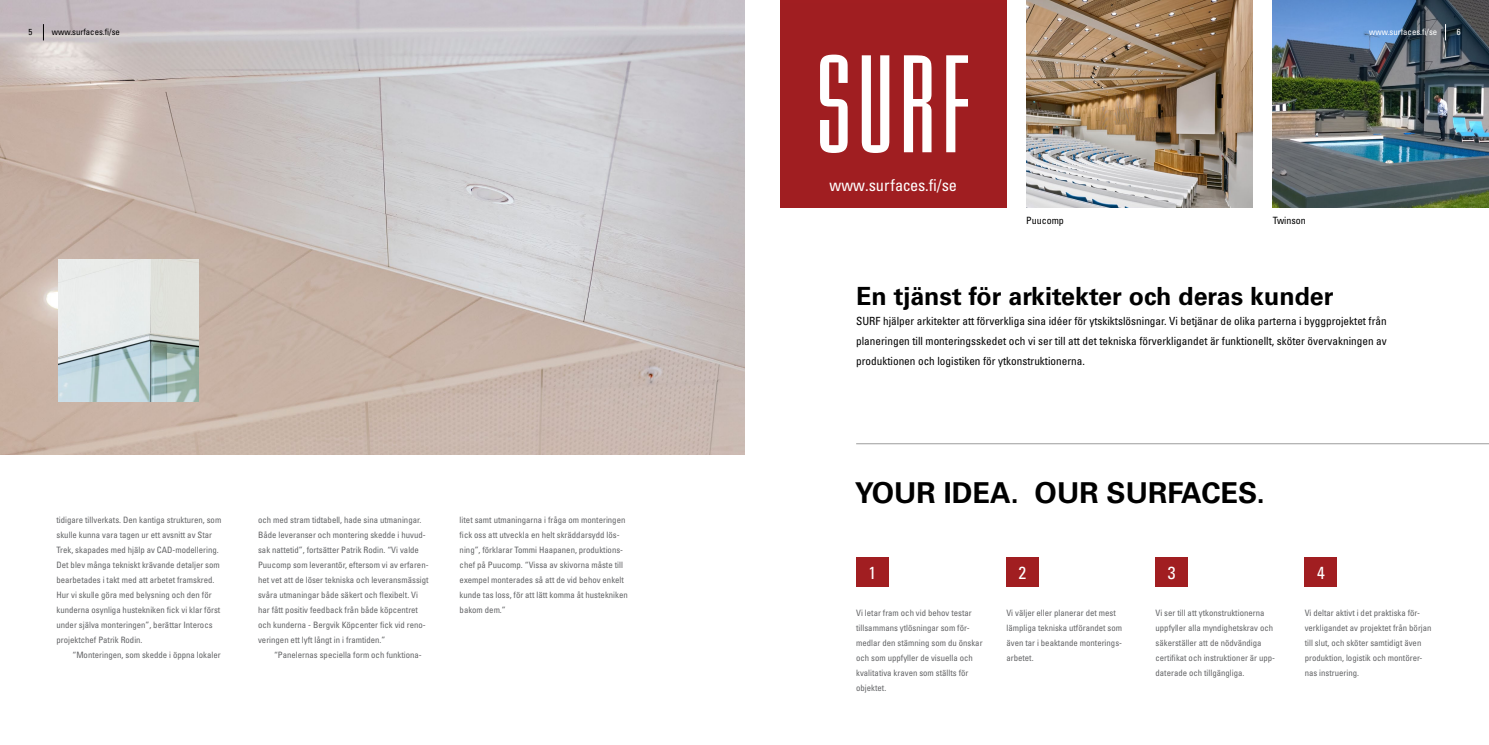
<style>
.page{position:relative;width:1489px;height:745px;background:#fff}
.page>*{position:absolute;margin:0;border:0;box-sizing:border-box;transform-origin:0 0}
.t1{font:700 28.75px "Univers LT Std";color:#000}
.t2{font:700 25px "Univers LT Std";color:#000}
.t3{font:condensed 17.5px "Univers LT Std";color:#fff}
.t4{font:condensed 16.38px "Univers LT Std";color:#fff}
.t5{font:condensed 11.25px/20px "Univers LT Std";color:#000;text-align:justify}
.t6{font:condensed 10px "Univers LT Std";color:#000}
.t7{font:condensed 8.75px/15px "Univers LT Std";color:#636466}
.t8{font:condensed 8.75px "Univers LT Std";color:#000}
.t9{font:condensed 8.75px "Univers LT Std";color:#fff}
</style>
<div class="page">
<img style="left:1272px;top:0;width:216px;height:207px">
<svg style="left:1445px;top:24px;width:1px;height:16px"></svg>
<img style="left:1026px;top:0;width:226px;height:207px">
<hr style="left:780px;top:0;width:226px;height:4px;background:#a11e21">
<div style="left:856px;top:557px;width:32px;height:29px;background:#a11e21"></div>
<div style="left:1006px;top:557px;width:32px;height:29px;background:#a11e21"></div>
<div style="left:1155px;top:557px;width:32px;height:29px;background:#a11e21"></div>
<div style="left:1304px;top:557px;width:32px;height:29px;background:#a11e21"></div>
<hr style="left:856px;top:443px;width:632px;height:1px;background:#000">
<img style="left:0;top:0;width:744px;height:454px">
<img style="left:59px;top:260px;width:139px;height:141px">
<svg style="left:43px;top:24px;width:1px;height:16px"></svg>
<div style="left:780px;top:3px;width:226px;height:205px;background:#a01e21"></div>
<svg style="left:820px;top:55px;width:147px;height:98px"></svg>
<p class="t8" style="left:28px;top:26px;width:5px">5</p>
<p class="t8" style="left:52px;top:26px;width:70px">www.surfaces.fi/se</p>
<p class="t9" style="left:1368px;top:26px;width:70px">www.surfaces.fi/se</p>
<p class="t9" style="left:1456px;top:26px;width:5px">6</p>
<h3 class="t4" style="left:829px;top:175px;width:129px">www.surfaces.fi/se</h3>
<p class="t6" style="left:1026px;top:214px;width:39px">Puucomp</p>
<p class="t6" style="left:1272px;top:214px;width:35px">Twinson</p>
<h2 class="t2" style="left:856px;top:282px;width:479px">En tjänst för arkitekter och deras kunder</h2>
<p class="t5" style="left:856px;top:311px;width:532px">SURF hjälper arkitekter att förverkliga sina idéer för ytskiktslösningar. Vi betjänar de olika parterna i byggprojektet från planeringen till monteringsskedet och vi ser till att det tekniska förverkligandet är funktionellt, sköter övervakningen av produktionen och logistiken för ytkonstruktionerna.</p>
<p class="t7" style="left:57px;top:512px;width:166px">tidigare tillverkats. Den kantiga strukturen, som skulle kunna vara tagen ur ett avsnitt av Star Trek, skapades med hjälp av CAD-modellering.<br>Det blev många tekniskt krävande detaljer som bearbetades i takt med att arbetet framskred.<br>Hur vi skulle göra med belysning och den för kunderna osynliga hustekniken fick vi klar först under själva monteringen”, berättar Interocs projektchef Patrik Rodin.</p>
<p class="t7" style="left:72px;top:647px;width:150px">“Monteringen, som skedde i öppna lokaler</p>
<p class="t7" style="left:258px;top:512px;width:172px">och med stram tidtabell, hade sina utmaningar.<br>Både leveranser och montering skedde i huvud&shy;sak nattetid”, fortsätter Patrik Rodin. “Vi valde Puucomp som leverantör, eftersom vi av erfaren&shy;het vet att de löser tekniska och leveransmässigt svåra utmaningar både säkert och flexibelt. Vi har fått positiv feedback från både köpcentret och kunderna - Bergvik Köpcenter fick vid reno&shy;veringen ett lyft långt in i framtiden.”</p>
<p class="t7" style="left:274px;top:647px;width:149px">“Panelernas speciella form och funktiona-</p>
<p class="t7" style="left:459px;top:512px;width:170px">litet samt utmaningarna i fråga om monteringen fick oss att utveckla en helt skräddarsydd lös&shy;ning”, förklarar Tommi Haapanen, produktions&shy;chef på Puucomp. “Vissa av skivorna måste till exempel monterades så att de vid behov enkelt kunde tas loss, för att lätt komma åt hustekniken bakom dem.”</p>
<h1 class="t1" style="left:854px;top:475px;width:166px">YOUR IDEA.</h1>
<h1 class="t1" style="left:1034px;top:475px;width:232px">OUR SURFACES.</h1>
<h3 class="t3" style="left:868px;top:561px;width:9px">1</h3>
<h3 class="t3" style="left:1018px;top:561px;width:9px">2</h3>
<h3 class="t3" style="left:1167px;top:561px;width:9px">3</h3>
<h3 class="t3" style="left:1316px;top:561px;width:9px">4</h3>
<p class="t7" style="left:856px;top:605px;width:128px">Vi letar fram och vid behov testar tillsammans ytlösningar som för&shy;medlar den stämning som du önskar och som uppfyller de visuella och kvalitativa kraven som ställts för objektet.</p>
<p class="t7" style="left:1006px;top:605px;width:117px">Vi väljer eller planerar det mest lämpliga tekniska utförandet som även tar i beaktande monterings&shy;arbetet.</p>
<p class="t7" style="left:1155px;top:605px;width:121px">Vi ser till att ytkonstruktionerna uppfyller alla myndighetskrav och säkerställer att de nödvändiga certifikat och instruktioner är upp&shy;daterade och tillgängliga.</p>
<p class="t7" style="left:1304px;top:605px;width:128px">Vi deltar aktivt i det praktiska för&shy;verkligandet av projektet från början till slut, och sköter samtidigt även produktion, logistik och montörer&shy;nas instruering.</p>
</div>
